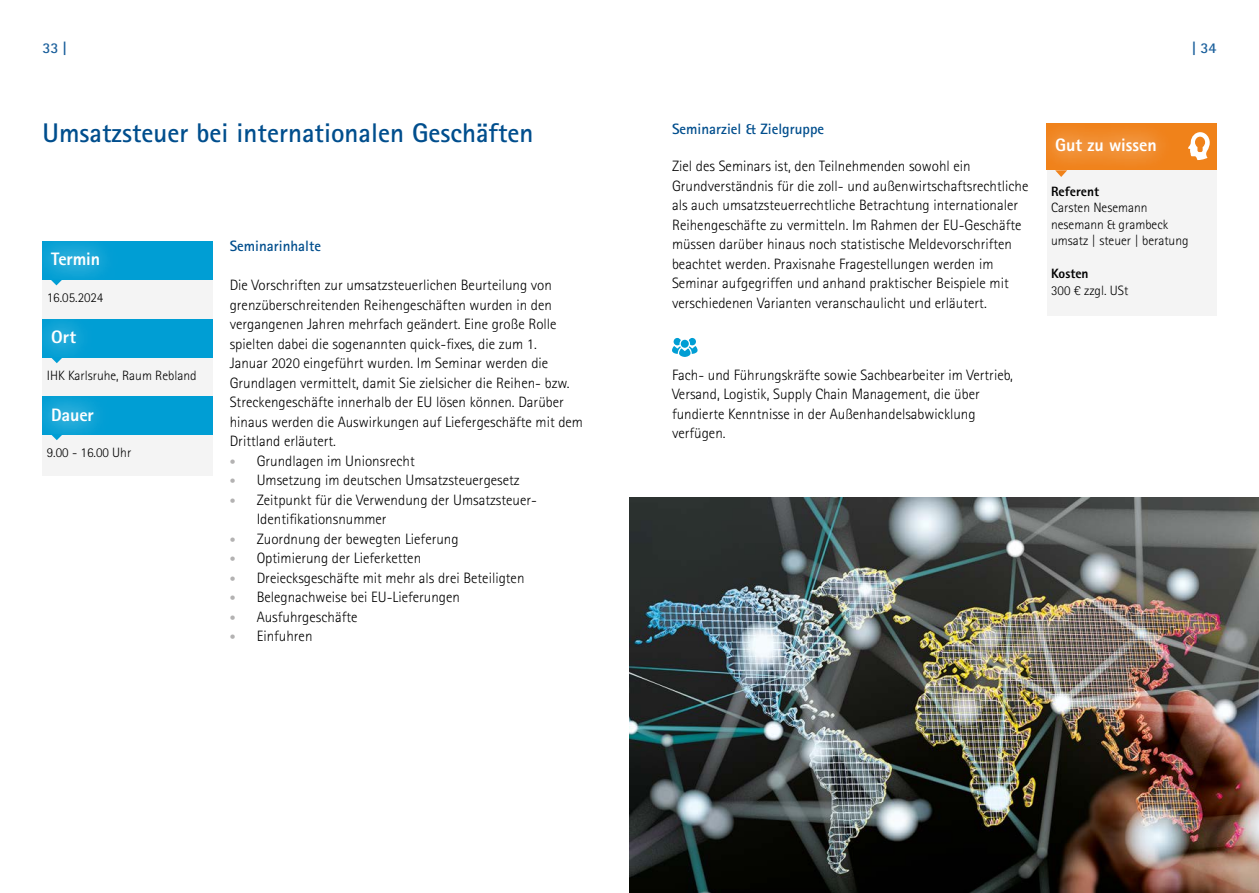
<style>
.page{position:relative;width:1259px;height:893px;background:#fff}
.page>*{position:absolute;margin:0;border:0;box-sizing:border-box;transform-origin:0 0}
.t1{font:700 27px "Rotis Sans Serif Std";color:#004e8d}
.t2{font:800 18px "Rotis Sans Serif Std";letter-spacing:-.005em;color:#fff}
.t3{font:300 15px/19.5px "Rotis Sans Serif Std";color:#000}
.t4{font:700 15px "Rotis Sans Serif Std";color:#004e8d}
.t5{font:700 15px "Rotis Sans Serif Std";color:#1b609c}
.t6{font:300 13.5px/16.5px "Rotis Sans Serif Std";color:#000}
.t7{font:800 13.5px "Rotis Sans Serif Std";color:#000}
.s1{font-size:12px;color:#b3b2b2}
</style>
<div class="page">
<svg style="left:672px;top:338px;width:25px;height:19px"></svg>
<div style="left:681px;top:340px;width:8px;height:8px;background:#009ed4;border-radius:50%"></div>
<div style="left:1047px;top:170px;width:169px;height:146px;background:#f4f4f4"></div>
<div style="left:43px;top:278px;width:170px;height:42px;background:#f4f4f4"></div>
<div style="left:43px;top:355px;width:170px;height:43px;background:#f4f4f4"></div>
<div style="left:43px;top:433px;width:170px;height:42px;background:#f4f4f4"></div>
<img style="left:629px;top:497px;width:630px;height:396px">
<div style="left:1046px;top:123px;width:170px;height:47px;background:#f0821a"></div>
<div style="left:1030px;top:113px;width:151px;height:66px;background:#fff"></div>
<div style="left:1037px;top:120px;width:137px;height:50px;background:#fff;opacity:.75"></div>
<svg style="left:1055px;top:170px;width:12px;height:7px"></svg>
<svg style="left:1188px;top:132px;width:21px;height:28px"></svg>
<div style="left:43px;top:241px;width:170px;height:38px;background:#009ed4"></div>
<div style="left:27px;top:227px;width:98px;height:66px;background:#fff"></div>
<div style="left:35px;top:234px;width:83px;height:50px;background:#fff;opacity:.75"></div>
<svg style="left:50px;top:279px;width:12px;height:6px"></svg>
<div style="left:43px;top:319px;width:170px;height:38px;background:#009ed4"></div>
<div style="left:26px;top:305px;width:75px;height:65px;background:#fff;opacity:.35"></div>
<div style="left:33px;top:312px;width:61px;height:50px;background:#fff;opacity:.75"></div>
<svg style="left:51px;top:357px;width:12px;height:6px"></svg>
<div style="left:43px;top:396px;width:170px;height:38px;background:#009ed4"></div>
<div style="left:25px;top:383px;width:93px;height:66px;background:#fff;opacity:.35"></div>
<div style="left:33px;top:390px;width:78px;height:50px;background:#fff;opacity:.75"></div>
<svg style="left:51px;top:434px;width:12px;height:6px"></svg>
<p class="t5" style="left:43px;top:38px;width:26px">33 |</p>
<p class="t5" style="left:1192px;top:38px;width:26px">| 34</p>
<h1 class="t1" style="left:43px;top:116px;width:492px">Umsatzsteuer bei internationalen Geschäften</h1>
<p class="t2" style="left:51px;top:248px;width:51px">Termin</p>
<p class="t6" style="left:47px;top:289px;width:58px">16.05.2024</p>
<p class="t2" style="left:51px;top:326px;width:27px">Ort</p>
<p class="t6" style="left:47px;top:367px;width:151px">IHK Karlsruhe, Raum Rebland</p>
<p class="t2" style="left:51px;top:403px;width:44px">Dauer</p>
<p class="t6" style="left:47px;top:444px;width:86px">9.00 - 16.00 Uhr</p>
<p class="t4" style="left:230px;top:237px;width:93px">Seminarinhalte</p>
<p class="t3" style="left:230px;top:276px;width:355px">Die Vorschriften zur umsatzsteuerlichen Beurteilung von grenzüberschreitenden Reihengeschäften wurden in den vergangenen Jahren mehrfach geändert. Eine große Rolle spielten dabei die sogenannten quick-fixes, die zum 1.<br>Januar 2020 eingeführt wurden. Im Seminar werden die Grundlagen vermittelt, damit Sie zielsicher die Reihen- bzw.<br>Streckengeschäfte innerhalb der EU lösen können. Darüber hinaus werden die Auswirkungen auf Liefergeschäfte mit dem Drittland erläutert.</p>
<p class="t3" style="left:230px;top:451px;width:187px"><span class="s1">•</span> Grundlagen im Unionsrecht</p>
<p class="t3" style="left:230px;top:471px;width:292px"><span class="s1">•</span> Umsetzung im deutschen Umsatzsteuergesetz</p>
<p class="t3" style="left:257px;top:490px;width:282px;text-indent:-27px"><span class="s1">•</span> Zeitpunkt für die Verwendung der Umsatzsteuer-<br>Identifikationsnummer</p>
<p class="t3" style="left:230px;top:529px;width:230px"><span class="s1">•</span> Zuordnung der bewegten Lieferung</p>
<p class="t3" style="left:230px;top:549px;width:193px"><span class="s1">•</span> Optimierung der Lieferketten</p>
<p class="t3" style="left:230px;top:568px;width:296px"><span class="s1">•</span> Dreiecksgeschäfte mit mehr als drei Beteiligten</p>
<p class="t3" style="left:230px;top:588px;width:232px"><span class="s1">•</span> Belegnachweise bei EU-Lieferungen</p>
<p class="t3" style="left:230px;top:607px;width:129px"><span class="s1">•</span> Ausfuhrgeschäfte</p>
<p class="t3" style="left:230px;top:627px;width:84px"><span class="s1">•</span> Einfuhren</p>
<p class="t4" style="left:672px;top:119px;width:154px">Seminarziel &amp; Zielgruppe</p>
<p class="t3" style="left:672px;top:156px;width:358px">Ziel des Seminars ist, den Teilnehmenden sowohl ein Grundverständnis für die zoll- und außenwirtschaftsrechtliche als auch umsatzsteuerrechtliche Betrachtung internationaler Reihengeschäfte zu vermitteln. Im Rahmen der EU-Geschäfte müssen darüber hinaus noch statistische Meldevorschriften beachtet werden. Praxisnahe Fragestellungen werden im Seminar aufgegriffen und anhand praktischer Beispiele mit verschiedenen Varianten veranschaulicht und erläutert.</p>
<p class="t2" style="left:1055px;top:134px;width:103px">Gut zu wissen</p>
<p class="t7" style="left:1051px;top:183px;width:50px">Referent</p>
<p class="t6" style="left:1051px;top:200px;width:139px">Carsten Nesemann nesemann &amp; grambeck umsatz | steuer | beratung</p>
<p class="t7" style="left:1051px;top:265px;width:39px">Kosten</p>
<p class="t6" style="left:1051px;top:282px;width:79px">300 € zzgl. USt</p>
<p class="t3" style="left:672px;top:365px;width:342px">Fach- und Führungskräfte sowie Sachbearbeiter im Vertrieb, Versand, Logistik, Supply Chain Management, die über fundierte Kenntnisse in der Außenhandelsabwicklung verfügen.</p>
</div>
